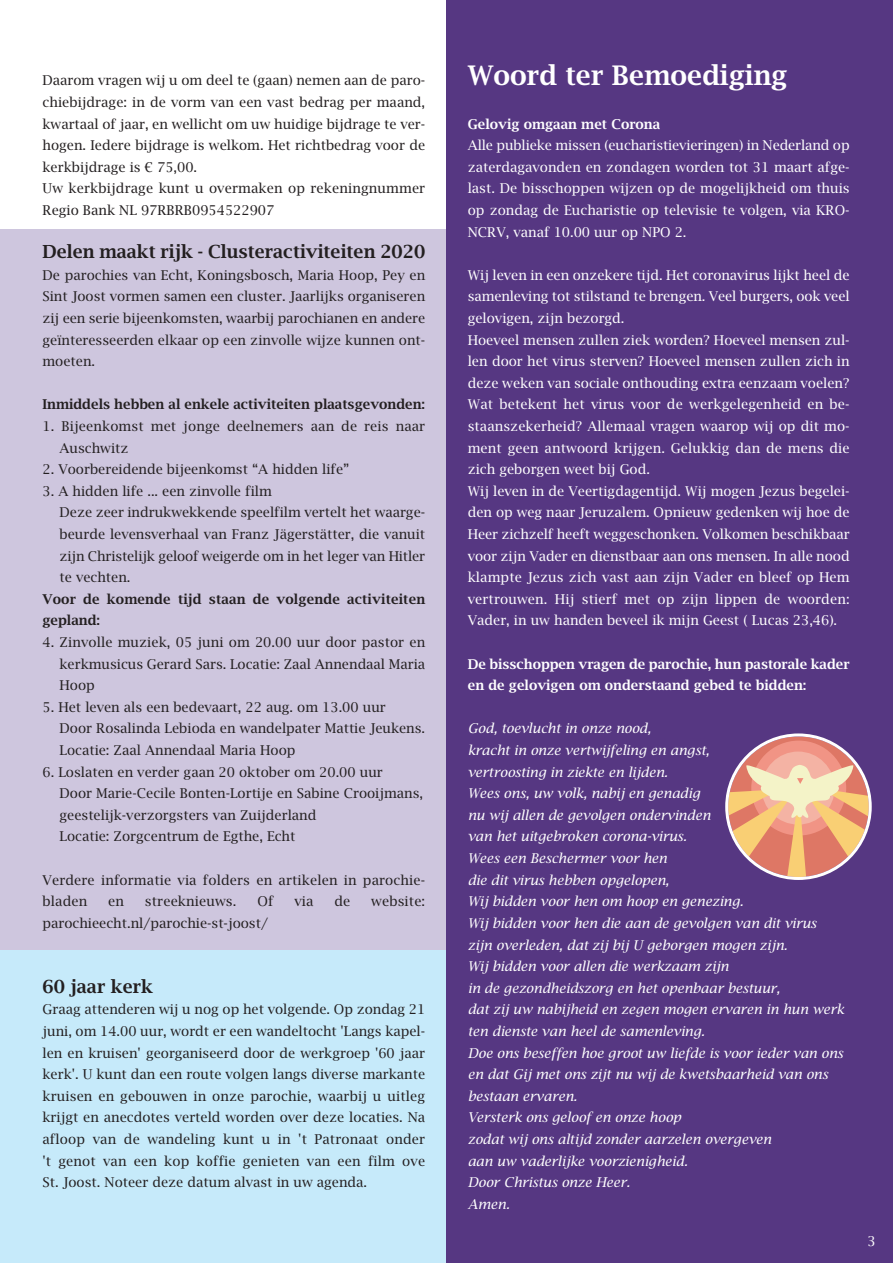
<style>
.page{position:relative;width:893px;height:1263px;background:#fff}
.page>*{position:absolute;margin:0;border:0;box-sizing:border-box;transform-origin:0 0}
.t1{font:600 27px "Lucida Bright";color:#fff}
.t2{font:600 18px "Lucida Bright";color:#231f20}
.t3{font:13.5px/21.6px "Lucida Bright";color:#231f20}
.t4{font:13.5px/21.6px "Lucida Bright";color:#fff;text-align:justify}
.t5{font:italic 13.5px/21.6px "Lucida Bright";color:#fff}
.t6{font:600 13.5px/21.6px "Lucida Bright";color:#fff}
.t7{font:600 13.5px/21.6px "Lucida Bright";color:#231f20}
</style>
<div class="page">
<div style="left:0;top:949px;width:446px;height:314px;background:#c6eafa"></div>
<div style="left:0;top:229px;width:446px;height:720px;background:#cec6de"></div>
<hr style="left:0;top:316px;width:1px;height:114px;background:#563782">
<div style="left:446px;top:0;width:447px;height:1263px;background:#563782"></div>
<svg style="left:725px;top:733px;width:147px;height:147px"></svg>
<p class="t3" style="left:43px;top:70px;width:384px">Daarom vragen wij u om deel te (gaan) nemen aan de paro&shy;chiebijdrage: in de vorm van een vast bedrag per maand, kwartaal of jaar, en wellicht om uw huidige bijdrage te ver&shy;hogen. Iedere bijdrage is welkom. Het richtbedrag voor de kerkbijdrage is € 75,00.<br>Uw kerkbijdrage kunt u overmaken op rekeningnummer Regio Bank NL 97RBRB0954522907</p>
<h2 class="t2" style="left:43px;top:241px;width:384px">Delen maakt rijk - Clusteractiviteiten 2020</h2>
<p class="t3" style="left:43px;top:264px;width:384px;text-align:justify">De parochies van Echt, Koningsbosch, Maria Hoop, Pey en Sint Joost vormen samen een cluster. Jaarlijks organiseren zij een serie bijeenkomsten, waarbij parochianen en andere geïnteresseerden elkaar op een zinvolle wijze kunnen ont&shy;moeten.</p>
<p class="t7" style="left:43px;top:394px;width:384px">Inmiddels hebben al enkele activiteiten plaatsgevonden:</p>
<p class="t3" style="left:60px;top:416px;width:367px;text-indent:-17px">1. Bijeenkomst met jonge deelnemers aan de reis naar<br>Auschwitz</p>
<p class="t3" style="left:43px;top:459px;width:308px">2. Voorbereidende bijeenkomst “A hidden life”</p>
<p class="t3" style="left:60px;top:480px;width:367px;text-indent:-17px">3. A hidden life ... een zinvolle film<br>Deze zeer indrukwekkende speelfilm vertelt het waarge&shy;beurde levensverhaal van Franz Jägerstätter, die vanuit zijn Christelijk geloof weigerde om in het leger van Hitler te vechten.</p>
<p class="t7" style="left:43px;top:588px;width:384px">Voor de komende tijd staan de volgende activiteiten gepland:</p>
<p class="t3" style="left:60px;top:632px;width:367px;text-align:justify;text-indent:-17px">4. Zinvolle muziek, 05 juni om 20.00 uur door pastor en kerkmusicus Gerard Sars. Locatie: Zaal Annendaal Maria Hoop</p>
<p class="t3" style="left:60px;top:696px;width:367px;text-indent:-17px">5. Het leven als een bedevaart, 22 aug. om 13.00 uur<br>Door Rosalinda Lebioda en wandelpater Mattie Jeukens.<br>Locatie: Zaal Annendaal Maria Hoop</p>
<p class="t3" style="left:60px;top:761px;width:365px;text-indent:-17px">6. Loslaten en verder gaan 20 oktober om 20.00 uur<br>Door Marie-Cecile Bonten-Lortije en Sabine Crooijmans, geestelijk-verzorgsters van Zuijderland<br>Locatie: Zorgcentrum de Egthe, Echt</p>
<p class="t3" style="left:43px;top:869px;width:384px">Verdere informatie via folders en artikelen in parochie&shy;bladen</p>
<p class="t3" style="left:108px;top:891px;width:17px">en</p>
<p class="t3" style="left:145px;top:891px;width:93px">streeknieuws.</p>
<p class="t3" style="left:257px;top:891px;width:18px">Of</p>
<p class="t3" style="left:294px;top:891px;width:21px">via</p>
<p class="t3" style="left:334px;top:891px;width:17px">de</p>
<p class="t3" style="left:371px;top:891px;width:56px">website:</p>
<p class="t3" style="left:43px;top:912px;width:227px">parochieecht.nl/parochie-st-joost/</p>
<h2 class="t2" style="left:43px;top:976px;width:112px">60 jaar kerk</h2>
<p class="t3" style="left:42px;top:999px;width:384px;text-align:justify">Graag attenderen wij u nog op het volgende. Op zondag 21 juni, om 14.00 uur, wordt er een wandeltocht 'Langs kapel&shy;len en kruisen' georganiseerd door de werkgroep '60 jaar kerk'. U kunt dan een route volgen langs diverse markante kruisen en gebouwen in onze parochie, waarbij u uitleg krijgt en anecdotes verteld worden over deze locaties. Na afloop van de wandeling kunt u in 't Patronaat onder 't genot van een kop koffie genieten van een film ove St. Joost. Noteer deze datum alvast in uw agenda.</p>
<h1 class="t1" style="left:468px;top:60px;width:321px">Woord ter Bemoediging</h1>
<p class="t6" style="left:468px;top:113px;width:194px">Gelovig omgaan met Corona</p>
<p class="t4" style="left:468px;top:135px;width:383px">Alle publieke missen (eucharistievieringen) in Nederland op zaterdagavonden en zondagen worden tot 31 maart afge&shy;last. De bisschoppen wijzen op de mogelijkheid om thuis op zondag de Eucharistie op televisie te volgen, via KRO-NCRV, vanaf 10.00 uur op NPO 2.</p>
<p class="t4" style="left:468px;top:264px;width:383px;text-align:left">Wij leven in een onzekere tijd. Het coronavirus lijkt heel de samenleving tot stilstand te brengen. Veel burgers, ook veel gelovigen, zijn bezorgd.<br>Hoeveel mensen zullen ziek worden? Hoeveel mensen zul&shy;len door het virus sterven? Hoeveel mensen zullen zich in deze weken van sociale onthouding extra eenzaam voelen?<br>Wat betekent het virus voor de werkgelegenheid en be&shy;staanszekerheid? Allemaal vragen waarop wij op dit mo&shy;ment geen antwoord krijgen. Gelukkig dan de mens die zich geborgen weet bij God.<br>Wij leven in de Veertigdagentijd. Wij mogen Jezus begelei&shy;den op weg naar Jeruzalem. Opnieuw gedenken wij hoe de Heer zichzelf heeft weggeschonken. Volkomen beschikbaar voor zijn Vader en dienstbaar aan ons mensen. In alle nood klampte Jezus zich vast aan zijn Vader en bleef op Hem vertrouwen. Hij stierf met op zijn lippen de woorden:<br>Vader, in uw handen beveel ik mijn Geest ( Lucas 23,46).</p>
<p class="t6" style="left:468px;top:653px;width:383px">De bisschoppen vragen de parochie, hun pastorale kader en de gelovigen om onderstaand gebed te bidden:</p>
<p class="t5" style="left:468px;top:718px;width:378px">God, toevlucht in onze nood,<br>kracht in onze vertwijfeling en angst,<br>vertroosting in ziekte en lijden.<br>Wees ons, uw volk, nabij en genadig<br>nu wij allen de gevolgen ondervinden<br>van het uitgebroken corona-virus.<br>Wees een Beschermer voor hen<br>die dit virus hebben opgelopen,<br>Wij bidden voor hen om hoop en genezing.<br>Wij bidden voor hen die aan de gevolgen van dit virus zijn overleden, dat zij bij U geborgen mogen zijn.<br>Wij bidden voor allen die werkzaam zijn<br>in de gezondheidszorg en het openbaar bestuur,<br>dat zij uw nabijheid en zegen mogen ervaren in hun werk ten dienste van heel de samenleving.<br>Doe ons beseffen hoe groot uw liefde is voor ieder van ons en dat Gij met ons zijt nu wij de kwetsbaarheid van ons bestaan ervaren.<br>Versterk ons geloof en onze hoop<br>zodat wij ons altijd zonder aarzelen overgeven<br>aan uw vaderlijke voorzienigheid.<br>Door Christus onze Heer.<br>Amen.</p>
<p class="t4" style="left:868px;top:1230px;width:10px">3</p>
</div>
